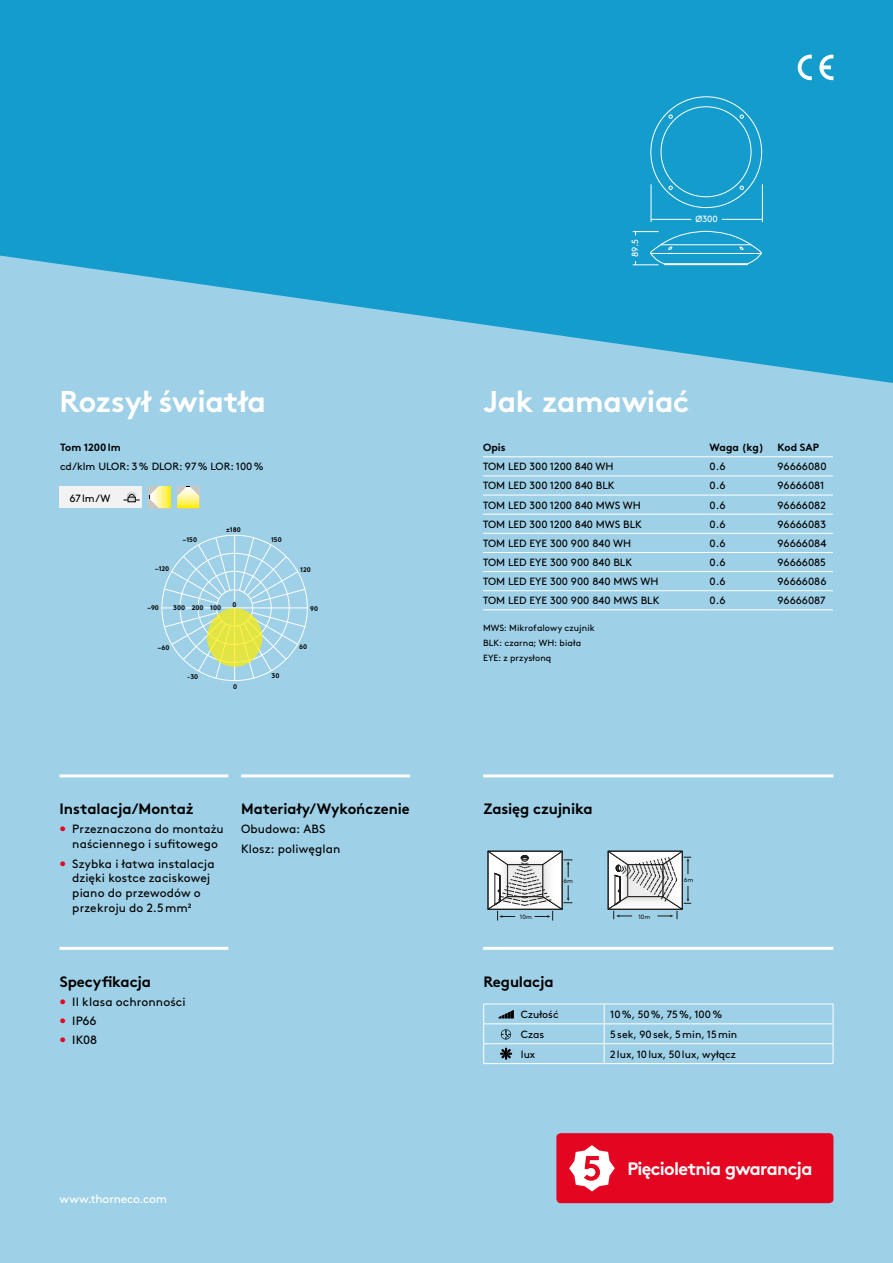
<style>
.page{position:relative;width:893px;height:1263px;background:#9ed0e7}
.page>*{position:absolute;margin:0;border:0;box-sizing:border-box;transform-origin:0 0}
.t1{font:700 30px "Brown";letter-spacing:-.01em;color:#fff}
.t2{font:700 18px "Brown";letter-spacing:-.04em;color:#fff}
.t3{font:700 15px "Brown";letter-spacing:-.005em;color:#000}
.t4{font:12px/14.9px "Brown";letter-spacing:.01em;color:#000}
.t5{font:12px "Brown";letter-spacing:-.02em;color:#fff}
.t6{font:10.5px "Brown";color:#000}
.t7{font:700 10.5px "Brown";color:#000}
.t8{font:9px/15px "Brown";letter-spacing:.01em;color:#000}
.t9{font:9px "Brown";color:#fff}
.t10{font:700 6.75px "Brown";color:#000}
.t11{font:6.15px "Brown";color:#1b1b19}
.s1{color:#e40521}
</style>
<div class="page">
<svg style="left:0;top:0;width:893px;height:383px;fill:#149dcc"></svg>
<div style="left:60px;top:486px;width:82px;height:22px;background:#f2f2f2"></div>
<svg style="left:124px;top:492px;width:15px;height:10px"></svg>
<svg style="left:487px;top:851px;width:85px;height:69px"></svg>
<svg style="left:607px;top:851px;width:84px;height:68px"></svg>
<hr style="left:483px;top:609px;width:227px;height:1px;background:#fff">
<hr style="left:710px;top:609px;width:68px;height:1px;background:#fff">
<hr style="left:778px;top:609px;width:55px;height:1px;background:#fff">
<hr style="left:483px;top:456px;width:227px;height:1px;background:#fff">
<hr style="left:710px;top:456px;width:68px;height:1px;background:#fff">
<hr style="left:778px;top:456px;width:55px;height:1px;background:#fff">
<hr style="left:483px;top:475px;width:227px;height:1px;background:#fff">
<hr style="left:710px;top:475px;width:68px;height:1px;background:#fff">
<hr style="left:778px;top:475px;width:55px;height:1px;background:#fff">
<hr style="left:483px;top:495px;width:227px;height:1px;background:#fff">
<hr style="left:710px;top:495px;width:68px;height:1px;background:#fff">
<hr style="left:778px;top:495px;width:55px;height:1px;background:#fff">
<hr style="left:483px;top:514px;width:227px;height:1px;background:#fff">
<hr style="left:710px;top:514px;width:68px;height:1px;background:#fff">
<hr style="left:778px;top:514px;width:55px;height:1px;background:#fff">
<hr style="left:483px;top:533px;width:227px;height:1px;background:#fff">
<hr style="left:710px;top:533px;width:68px;height:1px;background:#fff">
<hr style="left:778px;top:533px;width:55px;height:1px;background:#fff">
<hr style="left:483px;top:552px;width:227px;height:1px;background:#fff">
<hr style="left:710px;top:552px;width:68px;height:1px;background:#fff">
<hr style="left:778px;top:552px;width:55px;height:1px;background:#fff">
<hr style="left:483px;top:571px;width:227px;height:1px;background:#fff">
<hr style="left:710px;top:571px;width:68px;height:1px;background:#fff">
<hr style="left:778px;top:571px;width:55px;height:1px;background:#fff">
<hr style="left:483px;top:590px;width:227px;height:1px;background:#fff">
<hr style="left:710px;top:590px;width:68px;height:1px;background:#fff">
<hr style="left:778px;top:590px;width:55px;height:1px;background:#fff">
<hr style="left:483px;top:1003px;width:121px;height:1px;background:#fff">
<hr style="left:604px;top:1003px;width:229px;height:1px;background:#fff">
<hr style="left:483px;top:1023px;width:121px;height:1px;background:#fff">
<hr style="left:604px;top:1023px;width:229px;height:1px;background:#fff">
<hr style="left:483px;top:1043px;width:121px;height:1px;background:#fff">
<svg style="left:483px;top:1004px;width:1px;height:59px"></svg>
<hr style="left:604px;top:1043px;width:229px;height:1px;background:#fff">
<svg style="left:604px;top:1004px;width:1px;height:59px"></svg>
<svg style="left:833px;top:1004px;width:1px;height:59px"></svg>
<hr style="left:483px;top:1063px;width:121px;height:1px;background:#fff">
<hr style="left:604px;top:1063px;width:229px;height:1px;background:#fff">
<svg style="left:500px;top:1048px;width:12px;height:12px"></svg>
<svg style="left:501px;top:1029px;width:10px;height:10px"></svg>
<svg style="left:499px;top:1010px;width:15px;height:8px"></svg>
<svg style="left:149px;top:486px;width:22px;height:22px"></svg>
<svg style="left:177px;top:486px;width:22px;height:22px"></svg>
<hr style="left:241px;top:774px;width:169px;height:3px;background:#fff">
<hr style="left:483px;top:774px;width:350px;height:3px;background:#fff">
<hr style="left:483px;top:947px;width:350px;height:3px;background:#fff">
<hr style="left:60px;top:774px;width:168px;height:3px;background:#fff">
<hr style="left:60px;top:947px;width:168px;height:3px;background:#fff">
<hr style="left:234px;top:535px;width:1px;height:66px;background:#fff">
<hr style="left:234px;top:608px;width:1px;height:72px;background:#fff">
<hr style="left:222px;top:607px;width:86px;height:1px;background:#fff">
<svg style="left:162px;top:536px;width:144px;height:143px"></svg>
<svg style="left:669px;top:186px;width:4px;height:4px"></svg>
<svg style="left:740px;top:186px;width:4px;height:4px"></svg>
<svg style="left:669px;top:115px;width:4px;height:4px"></svg>
<svg style="left:740px;top:115px;width:4px;height:4px"></svg>
<hr style="left:651px;top:184px;width:1px;height:38px;background:#fff">
<hr style="left:762px;top:184px;width:1px;height:38px;background:#fff">
<hr style="left:651px;top:219px;width:40px;height:1px;background:#fff">
<hr style="left:722px;top:219px;width:40px;height:1px;background:#fff">
<svg style="left:633px;top:230px;width:129px;height:35px;background:#31a9d2"></svg>
<div style="left:556px;top:1133px;width:277px;height:70px;background:#e40521;border-radius:4px"></div>
<svg style="left:569px;top:1145px;width:46px;height:46px"></svg>
<svg style="left:798px;top:55px;width:14px;height:25px"></svg>
<svg style="left:819px;top:55px;width:14px;height:25px"></svg>
<p class="t9" style="left:628px;top:257px;width:19px;rotate:-90deg">89.5</p>
<p class="t9" style="left:695px;top:212px;width:24px">Ø300</p>
<h1 class="t1" style="left:60px;top:378px;width:208px">Rozsył światła</h1>
<h1 class="t1" style="left:483px;top:378px;width:208px">Jak zamawiać</h1>
<p class="t7" style="left:60px;top:439px;width:62px">Tom 1200lm</p>
<p class="t6" style="left:60px;top:458px;width:205px">cd/klm ULOR: 3% DLOR: 97% LOR: 100%</p>
<p class="t6" style="left:70px;top:490px;width:43px">67lm/W</p>
<p class="t10" style="left:183px;top:535px;width:16px">–150</p>
<p class="t10" style="left:226px;top:524px;width:16px">±180</p>
<p class="t10" style="left:271px;top:534px;width:12px">150</p>
<p class="t10" style="left:155px;top:563px;width:16px">–120</p>
<p class="t10" style="left:300px;top:564px;width:12px">120</p>
<p class="t10" style="left:147px;top:602px;width:13px">–90</p>
<p class="t10" style="left:310px;top:603px;width:10px">90</p>
<p class="t10" style="left:158px;top:642px;width:13px">–60</p>
<p class="t10" style="left:233px;top:599px;width:6px">0</p>
<p class="t10" style="left:173px;top:602px;width:49px">300 200 100</p>
<p class="t10" style="left:299px;top:642px;width:10px">60</p>
<p class="t10" style="left:187px;top:671px;width:13px">-30</p>
<p class="t10" style="left:233px;top:681px;width:6px">0</p>
<p class="t10" style="left:271px;top:670px;width:9px">30</p>
<h3 class="t3" style="left:60px;top:797px;width:136px">Instalacja/Montaż</h3>
<p class="t4" style="left:72px;top:821px;width:153px;text-indent:-13px"><span class="s1">•</span> Przeznaczona do montażu naściennego i sufitowego</p>
<p class="t4" style="left:72px;top:855px;width:144px;text-indent:-13px"><span class="s1">•</span> Szybka i łatwa instalacja dzięki kostce zaciskowej piano do przewodów o przekroju do 2.5mm²</p>
<h3 class="t3" style="left:241px;top:797px;width:170px">Materiały/Wykończenie</h3>
<p class="t4" style="left:241px;top:819px;width:101px;line-height:19.2px">Obudowa: ABS<br>Klosz: poliwęglan</p>
<h3 class="t3" style="left:60px;top:969px;width:93px">Specyfikacja</h3>
<p class="t4" style="left:60px;top:993px;width:128px"><span class="s1">•</span> II klasa ochronności</p>
<p class="t4" style="left:60px;top:1012px;width:39px"><span class="s1">•</span> IP66</p>
<p class="t4" style="left:60px;top:1031px;width:39px"><span class="s1">•</span> IK08</p>
<p class="t5" style="left:60px;top:1190px;width:109px">www.thorneco.com</p>
<p class="t7" style="left:483px;top:439px;width:24px">Opis</p>
<p class="t7" style="left:710px;top:439px;width:56px">Waga (kg)</p>
<p class="t7" style="left:778px;top:439px;width:43px">Kod SAP</p>
<p class="t6" style="left:483px;top:459px;width:132px">TOM LED 300 1200 840 WH</p>
<p class="t6" style="left:710px;top:459px;width:17px">0.6</p>
<p class="t6" style="left:778px;top:459px;width:50px">96666080</p>
<p class="t6" style="left:483px;top:478px;width:133px">TOM LED 300 1200 840 BLK</p>
<p class="t6" style="left:710px;top:478px;width:17px">0.6</p>
<p class="t6" style="left:778px;top:478px;width:48px">96666081</p>
<p class="t6" style="left:483px;top:497px;width:159px">TOM LED 300 1200 840 MWS WH</p>
<p class="t6" style="left:710px;top:497px;width:17px">0.6</p>
<p class="t6" style="left:778px;top:497px;width:50px">96666082</p>
<p class="t6" style="left:483px;top:516px;width:160px">TOM LED 300 1200 840 MWS BLK</p>
<p class="t6" style="left:710px;top:516px;width:17px">0.6</p>
<p class="t6" style="left:778px;top:516px;width:50px">96666083</p>
<p class="t6" style="left:483px;top:535px;width:149px">TOM LED EYE 300 900 840 WH</p>
<p class="t6" style="left:710px;top:535px;width:17px">0.6</p>
<p class="t6" style="left:778px;top:535px;width:50px">96666084</p>
<p class="t6" style="left:483px;top:554px;width:151px">TOM LED EYE 300 900 840 BLK</p>
<p class="t6" style="left:710px;top:554px;width:17px">0.6</p>
<p class="t6" style="left:778px;top:554px;width:50px">96666085</p>
<p class="t6" style="left:483px;top:573px;width:177px">TOM LED EYE 300 900 840 MWS WH</p>
<p class="t6" style="left:710px;top:573px;width:17px">0.6</p>
<p class="t6" style="left:778px;top:573px;width:50px">96666086</p>
<p class="t6" style="left:483px;top:592px;width:178px">TOM LED EYE 300 900 840 MWS BLK</p>
<p class="t6" style="left:710px;top:592px;width:17px">0.6</p>
<p class="t6" style="left:778px;top:592px;width:50px">96666087</p>
<p class="t8" style="left:483px;top:620px;width:113px">MWS: Mikrofalowy czujnik<br>BLK: czarna; WH: biała<br>EYE: z przysłoną</p>
<h3 class="t3" style="left:483px;top:797px;width:111px">Zasięg czujnika</h3>
<p class="t11" style="left:520px;top:912px;width:14px">10m</p>
<p class="t11" style="left:563px;top:876px;width:11px">6m</p>
<h3 class="t3" style="left:483px;top:969px;width:72px">Regulacja</h3>
<p class="t11" style="left:638px;top:912px;width:14px">10m</p>
<p class="t11" style="left:684px;top:875px;width:11px">6m</p>
<p class="t6" style="left:521px;top:1006px;width:39px">Czułość</p>
<p class="t6" style="left:610px;top:1006px;width:114px">10%, 50%, 75%, 100%</p>
<p class="t6" style="left:521px;top:1026px;width:25px">Czas</p>
<p class="t6" style="left:610px;top:1026px;width:129px">5sek, 90sek, 5min, 15min</p>
<p class="t6" style="left:521px;top:1046px;width:16px">lux</p>
<p class="t6" style="left:610px;top:1046px;width:127px">2lux, 10lux, 50lux, wyłącz</p>
<h2 class="t2" style="left:627px;top:1154px;width:186px">Pięcioletnia gwarancja</h2>
</div>
